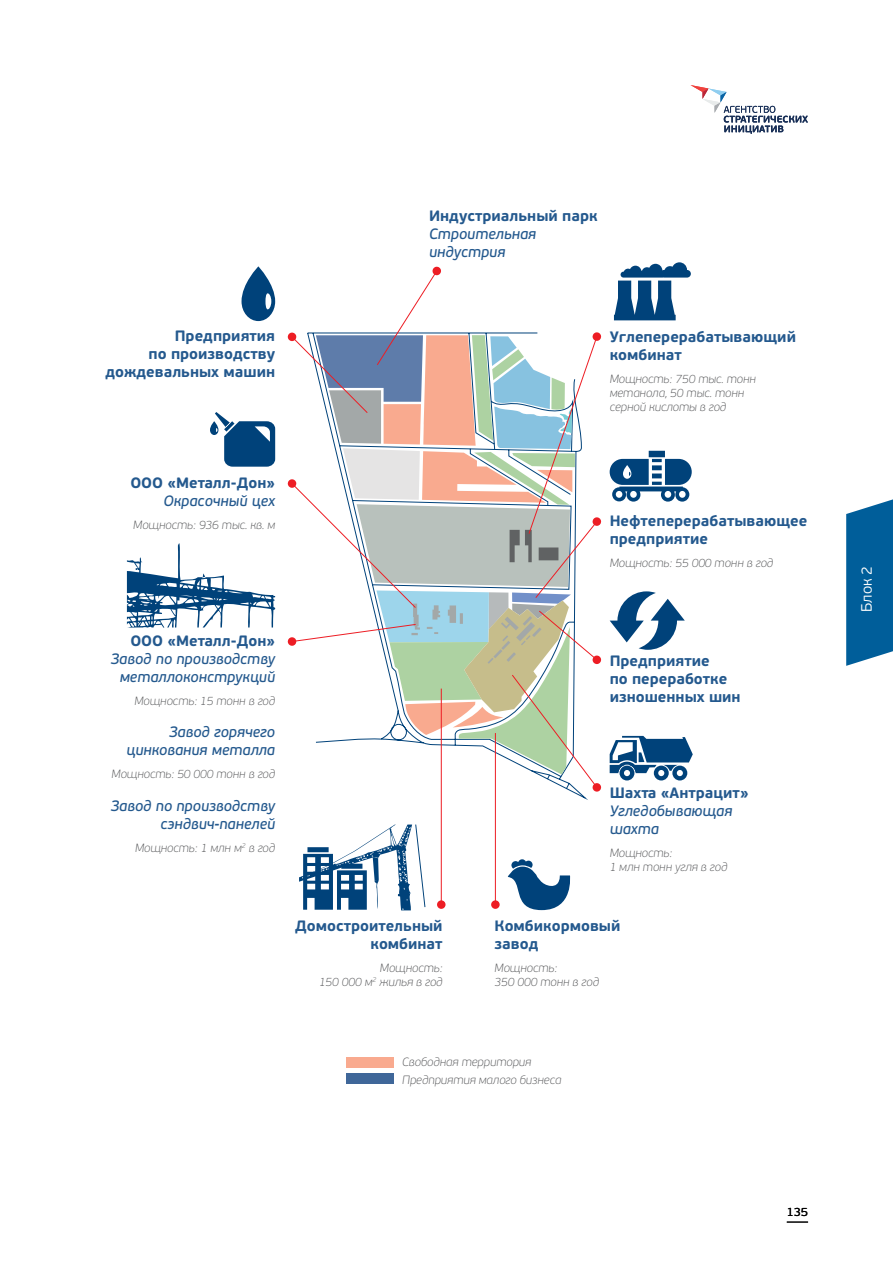
<style>
.page{position:relative;width:893px;height:1263px;background:#fff}
.page>*{position:absolute;margin:0;border:0;box-sizing:border-box;transform-origin:0 0}
.t1{font:700 15px/18px "PF Beau Sans Pro";color:#24598e}
.t2{font:italic 15px/18px "PF Beau Sans Pro Bbook";color:#24598e}
.t3{font:300 15px "PF Beau Sans Pro";color:#fff}
.t4{font:italic 100 12px/14.4px "PF Beau Sans Pro";color:#58595b}
.t5{font:12px "PF Beau Sans Pro";color:#000}
</style>
<div class="page">
<svg style="left:787px;top:1222px;width:21px;height:1px"></svg>
<svg style="left:690px;top:85px;width:118px;height:49px"></svg>
<div style="left:346px;top:1057px;width:48px;height:10px;background:#f9aa8f"></div>
<div style="left:346px;top:1074px;width:48px;height:10px;background:#3f6799"></div>
<svg style="left:610px;top:451px;width:82px;height:51px"></svg>
<svg style="left:242px;top:266px;width:33px;height:55px"></svg>
<svg style="left:299px;top:824px;width:126px;height:86px"></svg>
<svg style="left:127px;top:543px;width:149px;height:85px"></svg>
<svg style="left:614px;top:262px;width:77px;height:58px"></svg>
<svg style="left:210px;top:412px;width:65px;height:55px"></svg>
<svg style="left:610px;top:591px;width:75px;height:59px"></svg>
<svg style="left:508px;top:859px;width:63px;height:51px"></svg>
<svg style="left:610px;top:736px;width:83px;height:44px"></svg>
<hr style="left:495px;top:733px;width:1px;height:171px;background:#ed1d24">
<hr style="left:441px;top:688px;width:1px;height:216px;background:#ed1d24">
<div style="left:491px;top:900px;width:9px;height:9px;background:#ed1d24;border-radius:50%"></div>
<div style="left:437px;top:900px;width:9px;height:9px;background:#ed1d24;border-radius:50%"></div>
<svg style="left:287px;top:637px;width:10px;height:9px"></svg>
<svg style="left:287px;top:479px;width:10px;height:9px"></svg>
<svg style="left:287px;top:332px;width:10px;height:9px"></svg>
<svg style="left:432px;top:266px;width:9px;height:9px"></svg>
<div style="left:592px;top:332px;width:9px;height:9px;background:#ed1d24;border-radius:50%"></div>
<div style="left:592px;top:517px;width:9px;height:9px;background:#ed1d24;border-radius:50%"></div>
<div style="left:592px;top:655px;width:9px;height:9px;background:#ed1d24;border-radius:50%"></div>
<svg style="left:291px;top:270px;width:307px;height:518px"></svg>
<div style="left:592px;top:783px;width:9px;height:9px;background:#ed1d24;border-radius:50%"></div>
<svg style="left:846px;top:499px;width:47px;height:167px"></svg>
<p class="t1" style="left:429px;top:206px;width:170px">Индустриальный парк</p>
<p class="t2" style="left:429px;top:224px;width:109px">Строительная индустрия</p>
<p class="t1" style="left:105px;top:327px;width:171px;text-align:right">Предприятия<br>по производству дождевальных машин</p>
<p class="t1" style="left:130px;top:474px;width:146px">ООО «Металл-Дон»</p>
<p class="t2" style="left:163px;top:492px;width:113px">Окрасочный цех</p>
<p class="t4" style="left:133px;top:518px;width:143px">Мощность: 936 тыс. кв. м</p>
<p class="t1" style="left:130px;top:632px;width:146px">ООО «Металл-Дон»</p>
<p class="t2" style="left:111px;top:650px;width:166px;text-align:center">Завод по производству металлоконструкций</p>
<p class="t4" style="left:134px;top:694px;width:142px">Мощность: 15 тонн в год</p>
<p class="t2" style="left:126px;top:723px;width:150px;text-align:right">Завод горячего цинкования металла</p>
<p class="t4" style="left:112px;top:767px;width:165px">Мощность: 50 000 тонн в год</p>
<p class="t2" style="left:111px;top:797px;width:166px;text-align:right">Завод по производству сэндвич-панелей</p>
<p class="t4" style="left:135px;top:841px;width:142px">Мощность: 1 млн м<sup>2</sup> в год</p>
<p class="t1" style="left:295px;top:917px;width:149px;text-align:right">Домостроительный комбинат</p>
<p class="t4" style="left:319px;top:961px;width:125px;text-align:right">Мощность:<br>150 000 м<sup>2</sup> жилья в год</p>
<p class="t1" style="left:610px;top:327px;width:188px">Углеперерабатывающий комбинат</p>
<p class="t4" style="left:610px;top:371px;width:148px">Мощность: 750 тыс. тонн метанола, 50 тыс. тонн серной кислоты в год</p>
<p class="t1" style="left:610px;top:511px;width:199px">Нефтеперерабатывающее предприятие</p>
<p class="t4" style="left:610px;top:555px;width:165px">Мощность: 55 000 тонн в год</p>
<p class="t1" style="left:610px;top:652px;width:133px">Предприятие<br>по переработке изношенных шин</p>
<p class="t1" style="left:610px;top:783px;width:141px">Шахта «Антрацит»</p>
<p class="t2" style="left:610px;top:801px;width:124px">Угледобывающая шахта</p>
<p class="t4" style="left:610px;top:845px;width:119px">Мощность:<br>1 млн тонн угля в год</p>
<p class="t1" style="left:495px;top:917px;width:127px">Комбикормовый завод</p>
<p class="t4" style="left:495px;top:961px;width:106px">Мощность:<br>350 000 тонн в год</p>
<p class="t4" style="left:402px;top:1053px;width:161px;line-height:17.9px">Свободная территория<br>Предприятия малого бизнеса</p>
<p class="t5" style="left:787px;top:1205px;width:23px">135</p>
<p class="t3" style="left:858px;top:612px;width:47px;rotate:-90deg">Блок 2</p>
</div>
